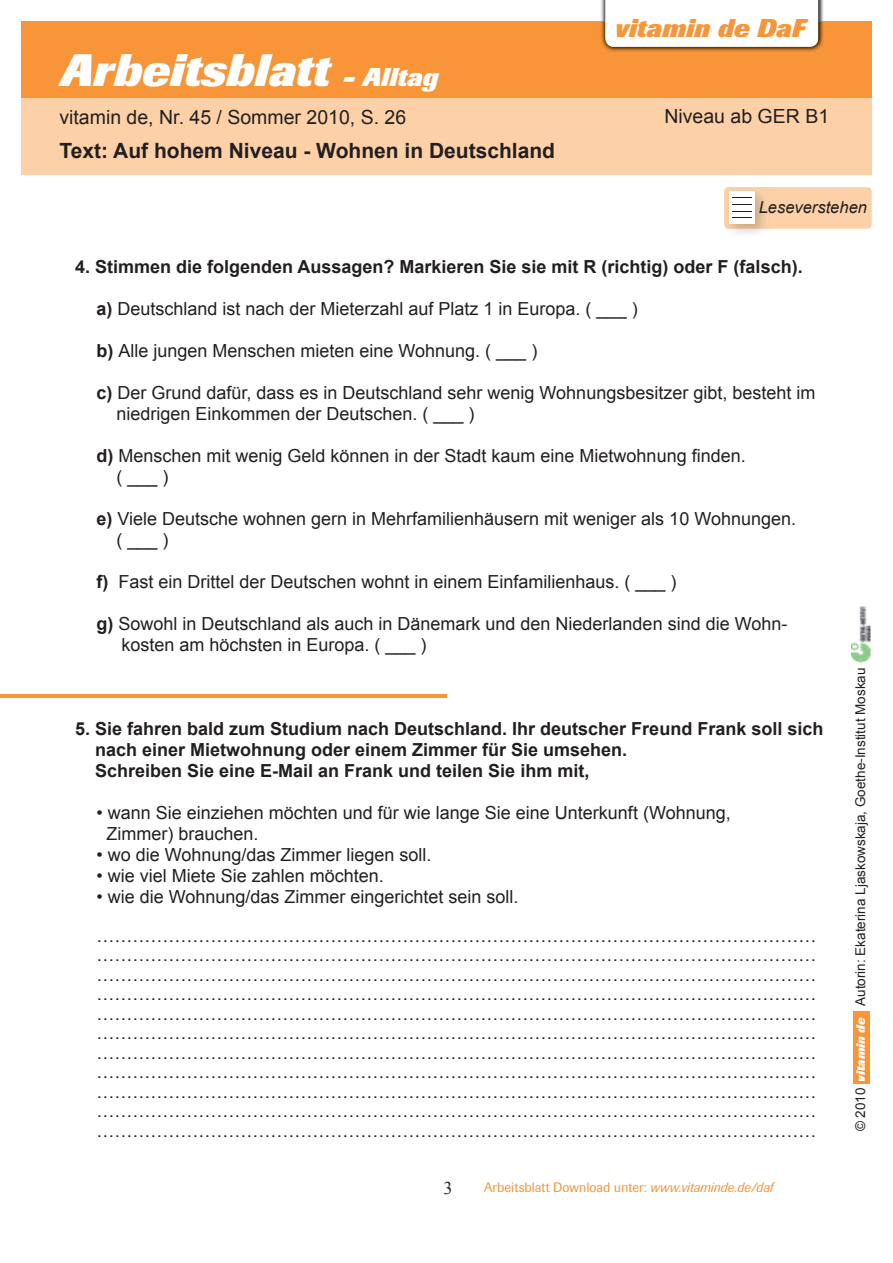
<style>
.page{position:relative;width:893px;height:1263px;background:#fff}
.page>*{position:absolute;margin:0;border:0;box-sizing:border-box;transform-origin:0 0}
.t1{font:italic 800 45px "Imago";color:#fff}
.t2{font:italic 800 25.5px "Imago";letter-spacing:.005em;color:#f79538}
.t3{font:italic 800 25.5px "Imago";letter-spacing:.005em;color:#fff}
.t4{font:700 21px "Arial";color:#231f20}
.t5{font:19.5px "Arial";color:#231f20}
.t6{font:18px/19.5px "Arial";color:#231f20}
.t7{font:700 18px/21px "Arial";color:#231f20}
.t8{font:18px "Times New Roman";color:#231f20}
.t9{font:italic 16.5px "Arial";color:#231f20}
.t10{font:13.5px "Arial";color:#231f20}
.t11{font:13.5px "Imago";color:#f79538}
.t12{font:italic 800 12px "Imago";color:#fff}
.s1{font-weight:700}
.s2{font-style:italic}
</style>
<div class="page">
<hr style="left:0;top:694px;width:446px;height:3px;background:#f79638">
<div style="left:21px;top:98px;width:851px;height:76px;background:#fdd1a7"></div>
<div style="left:21px;top:21px;width:851px;height:77px;background:#f79538"></div>
<img style="left:601px;top:0;width:223px;height:52px">
<div style="left:605px;top:0;width:213px;height:47px;background:#fff"></div>
<div style="left:724px;top:187px;width:148px;height:42px;background:#fdd1a7;border-radius:4px"></div>
<img style="left:724px;top:187px;width:46px;height:42px">
<div style="left:729px;top:192px;width:26px;height:32px;background:#fff"></div>
<svg style="left:733px;top:211px;width:19px;height:7px"></svg>
<svg style="left:733px;top:204px;width:19px;height:1px"></svg>
<div style="left:853px;top:1012px;width:16px;height:72px;background:#f79538"></div>
<img style="left:851px;top:606px;width:20px;height:57px">
<h1 class="t1" style="left:60px;top:45px;width:271px">Arbeitsblatt</h1>
<h2 class="t3" style="left:343px;top:63px;width:97px">- Alltag</h2>
<h2 class="t2" style="left:615px;top:13px;width:192px">vitamin de DaF</h2>
<p class="t5" style="left:59px;top:104px;width:348px">vitamin de, Nr. 45 / Sommer 2010, S. 26</p>
<p class="t5" style="left:664px;top:104px;width:166px">Niveau ab GER B1</p>
<p class="t4" style="left:60px;top:137px;width:497px">Text: Auf hohem Niveau - Wohnen in Deutschland</p>
<p class="t9" style="left:759px;top:197px;width:110px">Leseverstehen</p>
<p class="t7" style="left:75px;top:256px;width:729px">4. Stimmen die folgenden Aussagen? Markieren Sie sie mit R (richtig) oder F (falsch).</p>
<p class="t6" style="left:96px;top:299px;width:543px"><span class="s1">a)</span> Deutschland ist nach der Mieterzahl auf Platz 1 in Europa. ( ___ )</p>
<p class="t6" style="left:96px;top:341px;width:442px"><span class="s1">b)</span> Alle jungen Menschen mieten eine Wohnung. ( ___ )</p>
<p class="t6" style="left:116px;top:382px;width:700px;line-height:21px;text-indent:-20px"><span class="s1">c)</span> Der Grund dafür, dass es in Deutschland sehr wenig Wohnungsbesitzer gibt, besteht im niedrigen Einkommen der Deutschen. ( ___ )</p>
<p class="t6" style="left:116px;top:445px;width:631px;line-height:21px;text-indent:-20px"><span class="s1">d)</span> Menschen mit wenig Geld können in der Stadt kaum eine Mietwohnung finden. ( ___ )</p>
<p class="t6" style="left:116px;top:508px;width:681px;line-height:21px;text-indent:-20px"><span class="s1">e)</span> Viele Deutsche wohnen gern in Mehrfamilienhäusern mit weniger als 10 Wohnungen. ( ___ )</p>
<p class="t6" style="left:96px;top:572px;width:582px"><span class="s1">f)</span> Fast ein Drittel der Deutschen wohnt in einem Einfamilienhaus. ( ___ )</p>
<p class="t6" style="left:121px;top:613px;width:668px;line-height:21px;text-indent:-25px"><span class="s1">g)</span> Sowohl in Deutschland als auch in Dänemark und den Niederlanden sind die Wohn&shy;kosten am höchsten in Europa. ( ___ )</p>
<p class="t7" style="left:95px;top:718px;width:730px;text-indent:-20px">5. Sie fahren bald zum Studium nach Deutschland. Ihr deutscher Freund Frank soll sich nach einer Mietwohnung oder einem Zimmer für Sie umsehen.<br>Schreiben Sie eine E-Mail an Frank und teilen Sie ihm mit,</p>
<p class="t6" style="left:106px;top:802px;width:626px;line-height:21px;text-indent:-10px">• wann Sie einziehen möchten und für wie lange Sie eine Unterkunft (Wohnung,<br>Zimmer) brauchen.</p>
<p class="t6" style="left:96px;top:845px;width:337px">• wo die Wohnung/das Zimmer liegen soll.</p>
<p class="t6" style="left:96px;top:866px;width:289px">• wie viel Miete Sie zahlen möchten.</p>
<p class="t6" style="left:96px;top:877px;width:721px;line-height:39px">• wie die Wohnung/das Zimmer eingerichtet sein soll. …………………………………………………………………………………………………………</p>
<p class="t6" style="left:96px;top:945px;width:721px;text-align:justify">………………………………………………………………………………………………………… ………………………………………………………………………………………………………… ………………………………………………………………………………………………………… ………………………………………………………………………………………………………… ………………………………………………………………………………………………………… ………………………………………………………………………………………………………… ………………………………………………………………………………………………………… ………………………………………………………………………………………………………… ………………………………………………………………………………………………………… …………………………………………………………………………………………………………</p>
<p class="t8" style="left:444px;top:1175px;width:10px">3</p>
<p class="t11" style="left:484px;top:1180px;width:291px">Arbeitsblatt Download unter: <span class="s2">www.vitaminde.de/daf</span></p>
<p class="t10" style="left:852px;top:1006px;width:340px;rotate:-90deg">Autorin: Ekaterina Ljaskowskaja, Goethe-Institut Moskau</p>
<p class="t12" style="left:854px;top:1082px;width:66px;rotate:-90deg">vitamin de</p>
<p class="t10" style="left:852px;top:1131px;width:45px;rotate:-90deg">© 2010</p>
</div>
